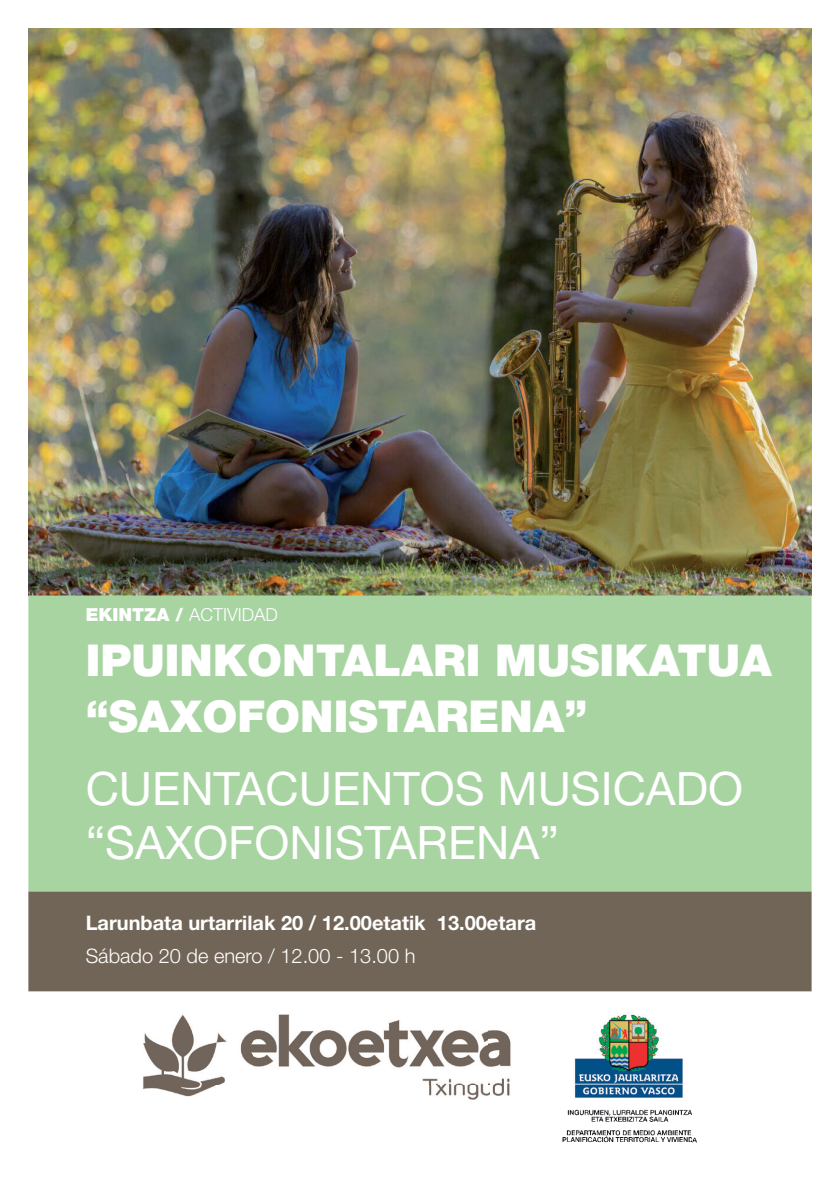
<style>
.page{position:relative;width:840px;height:1191px;background:#fff}
.page>*{position:absolute;margin:0;border:0;box-sizing:border-box;transform-origin:0 0}
.t1{font:46px/54px "Helvetica Neue LT Std";color:#fff}
.t2{font:900 44px/56px "Helvetica Neue LT Std";color:#fff}
.t3{font:700 20px "Helvetica Neue LT Std";color:#fff}
.t4{font:300 20px "Helvetica Neue LT Std";color:#fff}
.t5{font:300 18px "Helvetica Neue LT Std";color:#fff}
.s1{font-weight:900}
</style>
<div class="page">
<img style="left:562px;top:1014px;width:136px;height:129px">
<img style="left:143px;top:1014px;width:368px;height:86px">
<img style="left:28px;top:28px;width:783px;height:567px">
<div style="left:28px;top:595px;width:783px;height:296px;background:#a8d4a2;border:2px solid #a8d4a2"></div>
<div style="left:28px;top:891px;width:783px;height:100px;background:#716557;border:2px solid #716557"></div>
<p class="t5" style="left:86px;top:603px;width:194px"><span class="s1">EKINTZA /</span> ACTIVIDAD</p>
<h2 class="t2" style="left:86px;top:632px;width:687px">IPUINKONTALARI MUSIKATUA “SAXOFONISTARENA”</h2>
<h1 class="t1" style="left:86px;top:761px;width:658px">CUENTACUENTOS MUSICADO “SAXOFONISTARENA”</h1>
<p class="t3" style="left:86px;top:910px;width:452px">Larunbata urtarrilak 20 / 12.00etatik 13.00etara</p>
<p class="t4" style="left:86px;top:943px;width:331px">Sábado 20 de enero / 12.00 - 13.00 h</p>
</div>
